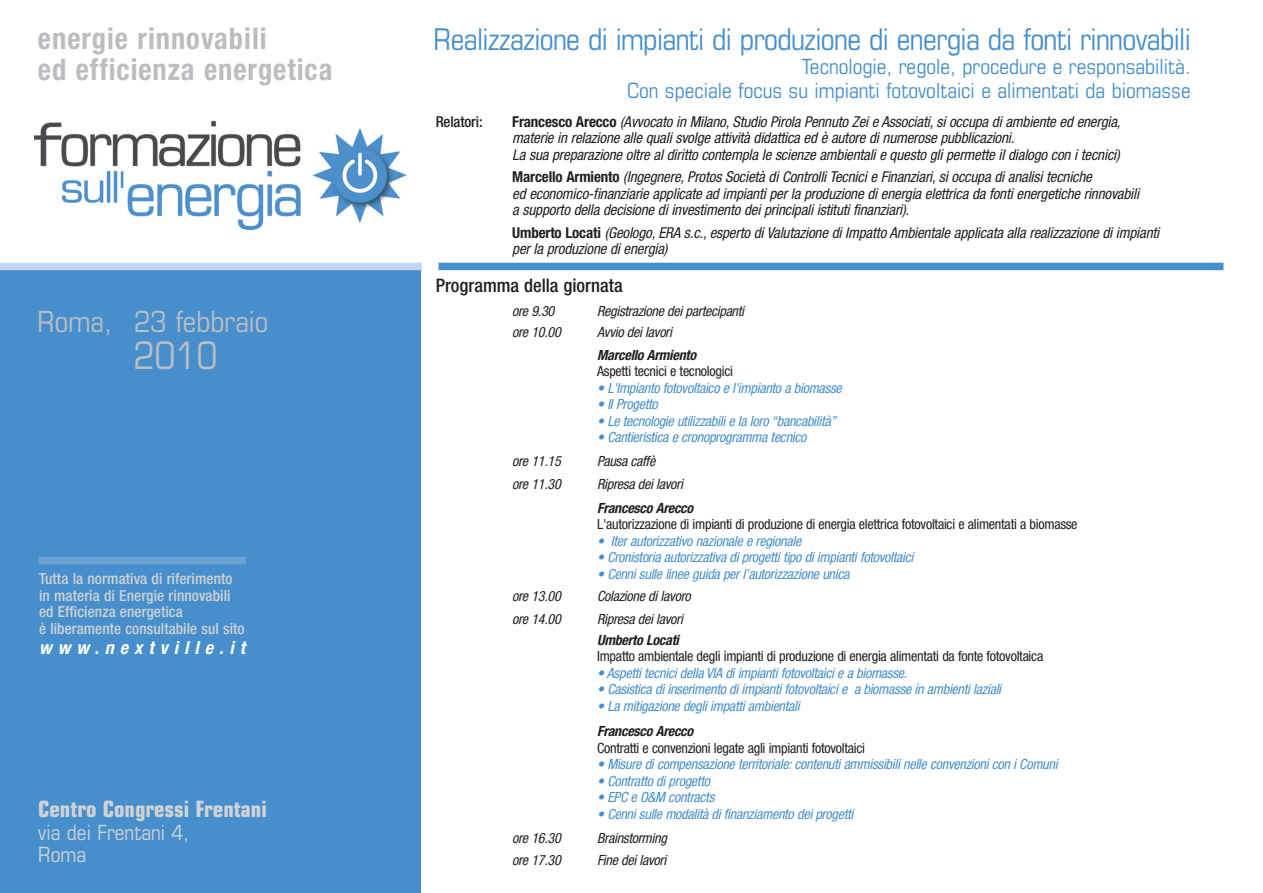
<style>
.page{position:relative;width:1263px;height:893px;background:#fff}
.page>*{position:absolute;margin:0;border:0;box-sizing:border-box;transform-origin:0 0}
.t1{font:condensed 37.95px "Eurostile";color:#bcbdc0}
.t2{font:condensed 30px "Eurostile";letter-spacing:-.02em;color:#468fcc}
.t3{font:700 condensed 30px/31.3px "Helvetica Neue";letter-spacing:.035em;color:#bcbdc0;scale:.95 1}
.t4{font:condensed 29.1px "Eurostile";color:#bcbdc0}
.t5{font:700 condensed 22.5px "Eurostile";color:#d1d2d4}
.t6{font:condensed 21px/24px "Eurostile";color:#468fcc;text-align:right}
.t7{font:condensed 21px/22.5px "Eurostile";color:#d1d2d4}
.t8{font:500 condensed 18.6px "Helvetica Neue";color:#231f20}
.t9{font:italic 700 condensed 18px "Helvetica Neue";letter-spacing:.335em;color:#fff}
.t10{font:500 condensed 15.3px/16.5px "Helvetica Neue";letter-spacing:.005em;color:#d1d2d4}
.t11{font:italic condensed 15px/16.5px "Helvetica Neue";letter-spacing:-.01em;color:#231f20}
.t12{font:500 condensed 15px "Helvetica Neue";letter-spacing:-.01em;color:#231f20}
.t13{font:italic condensed 14.1px "Helvetica Neue";letter-spacing:-.02em;color:#468fcc}
.t14{font:condensed 14.1px "Helvetica Neue";letter-spacing:-.02em;color:#231f20}
.t15{font:italic condensed 14.1px "Helvetica Neue";letter-spacing:-.02em;color:#231f20}
.t16{font:italic 700 condensed 14.1px "Helvetica Neue";letter-spacing:-.02em;color:#231f20}
.s1{font-weight:700;font-style:normal}
</style>
<div class="page">
<div style="left:0;top:266px;width:421px;height:627px;background:#468fcc"></div>
<div style="left:438px;top:263px;width:785px;height:7px;background:#468fcc"></div>
<div style="left:0;top:263px;width:422px;height:7px;background:#c4d5ed"></div>
<img style="left:34px;top:121px;width:373px;height:109px">
<div style="left:39px;top:557px;width:207px;height:7px;background:#6fa1d5"></div>
<h2 class="t3" style="left:38px;top:25px;width:311px">energie rinnovabili<br>ed efficienza energetica</h2>
<h3 class="t4" style="left:38px;top:310px;width:232px">Roma, 23 febbraio</h3>
<h1 class="t1" style="left:133px;top:341px;width:86px">2010</h1>
<p class="t10" style="left:39px;top:572px;width:207px">Tutta la normativa di riferimento in materia di Energie rinnovabili ed Efficienza energetica<br>è liberamente consultabile sul sito</p>
<p class="t9" style="left:39px;top:641px;width:208px">www.nextville.it</p>
<h3 class="t5" style="left:38px;top:801px;width:230px">Centro Congressi Frentani</h3>
<h3 class="t7" style="left:38px;top:823px;width:152px">via dei Frentani 4,<br>Roma</h3>
<h2 class="t2" style="left:434px;top:28px;width:759px">Realizzazione di impianti di produzione di energia da fonti rinnovabili</h2>
<h3 class="t6" style="left:627px;top:56px;width:565px">Tecnologie, regole, procedure e responsabilità.<br>Con speciale focus su impianti fotovoltaici e alimentati da biomasse</h3>
<p class="t12" style="left:436px;top:116px;width:48px">Relatori:</p>
<p class="t11" style="left:512px;top:114px;width:610px"><span class="s1">Francesco Arecco</span> (Avvocato in Milano, Studio Pirola Pennuto Zei e Associati, si occupa di ambiente ed energia, materie in relazione alle quali svolge attività didattica ed è autore di numerose pubblicazioni.<br>La sua preparazione oltre al diritto contempla le scienze ambientali e questo gli permette il dialogo con i tecnici)</p>
<p class="t11" style="left:512px;top:170px;width:628px"><span class="s1">Marcello Armiento</span> (Ingegnere, Protos Società di Controlli Tecnici e Finanziari, si occupa di analisi tecniche<br>ed economico-finanziarie applicate ad impianti per la produzione di energia elettrica da fonti energetiche rinnovabili a supporto della decisione di investimento dei principali istituti finanziari).</p>
<p class="t11" style="left:512px;top:225px;width:648px"><span class="s1">Umberto Locati</span> (Geologo, ERA s.c., esperto di Valutazione di Impatto Ambientale applicata alla realizzazione di impianti per la produzione di energia)</p>
<p class="t8" style="left:436px;top:279px;width:188px">Programma della giornata</p>
<p class="t15" style="left:512px;top:306px;width:44px">ore 9.30</p>
<p class="t15" style="left:597px;top:306px;width:149px">Registrazione dei partecipanti</p>
<p class="t15" style="left:512px;top:327px;width:50px">ore 10.00</p>
<p class="t15" style="left:597px;top:327px;width:76px">Avvio dei lavori</p>
<p class="t16" style="left:597px;top:350px;width:101px">Marcello Armiento</p>
<p class="t14" style="left:597px;top:366px;width:137px">Aspetti tecnici e tecnologici</p>
<p class="t13" style="left:597px;top:383px;width:246px">• L'Impianto fotovoltaico e l'impianto a biomasse</p>
<p class="t13" style="left:597px;top:399px;width:62px">• Il Progetto</p>
<p class="t13" style="left:597px;top:416px;width:241px">• Le tecnologie utilizzabili e la loro “bancabilità”</p>
<p class="t13" style="left:597px;top:432px;width:211px">• Cantieristica e cronoprogramma tecnico</p>
<p class="t15" style="left:512px;top:456px;width:50px">ore 11.15</p>
<p class="t15" style="left:597px;top:456px;width:60px">Pausa caffè</p>
<p class="t15" style="left:512px;top:479px;width:50px">ore 11.30</p>
<p class="t15" style="left:597px;top:479px;width:87px">Ripresa dei lavori</p>
<p class="t16" style="left:597px;top:503px;width:98px">Francesco Arecco</p>
<p class="t14" style="left:597px;top:519px;width:482px">L'autorizzazione di impianti di produzione di energia elettrica fotovoltaici e alimentati a biomasse</p>
<p class="t13" style="left:597px;top:536px;width:206px">• Iter autorizzativo nazionale e regionale</p>
<p class="t13" style="left:597px;top:552px;width:318px">• Cronistoria autorizzativa di progetti tipo di impianti fotovoltaici</p>
<p class="t13" style="left:597px;top:569px;width:254px">• Cenni sulle linee guida per l’autorizzazione unica</p>
<p class="t15" style="left:512px;top:591px;width:50px">ore 13.00</p>
<p class="t15" style="left:597px;top:591px;width:95px">Colazione di lavoro</p>
<p class="t15" style="left:512px;top:614px;width:50px">ore 14.00</p>
<p class="t15" style="left:597px;top:614px;width:87px">Ripresa dei lavori</p>
<p class="t16" style="left:597px;top:635px;width:83px">Umberto Locati</p>
<p class="t14" style="left:597px;top:651px;width:448px">Impatto ambientale degli impianti di produzione di energia alimentati da fonte fotovoltaica</p>
<p class="t13" style="left:597px;top:668px;width:312px">• Aspetti tecnici della VIA di impianti fotovoltaici e a biomasse.</p>
<p class="t13" style="left:597px;top:684px;width:406px">• Casistica di inserimento di impianti fotovoltaici e a biomasse in ambienti laziali</p>
<p class="t13" style="left:597px;top:701px;width:204px">• La mitigazione degli impatti ambientali</p>
<p class="t16" style="left:597px;top:726px;width:98px">Francesco Arecco</p>
<p class="t14" style="left:597px;top:743px;width:269px">Contratti e convenzioni legate agli impianti fotovoltaici</p>
<p class="t13" style="left:597px;top:759px;width:462px">• Misure di compensazione territoriale: contenuti ammissibili nelle convenzioni con i Comuni</p>
<p class="t13" style="left:597px;top:776px;width:114px">• Contratto di progetto</p>
<p class="t13" style="left:597px;top:792px;width:119px">• EPC e O&amp;M contracts</p>
<p class="t13" style="left:597px;top:809px;width:258px">• Cenni sulle modalità di finanziamento dei progetti</p>
<p class="t15" style="left:512px;top:833px;width:50px">ore 16.30</p>
<p class="t15" style="left:597px;top:833px;width:71px">Brainstorming</p>
<p class="t15" style="left:512px;top:855px;width:50px">ore 17.30</p>
<p class="t15" style="left:597px;top:855px;width:71px">Fine dei lavori</p>
</div>
